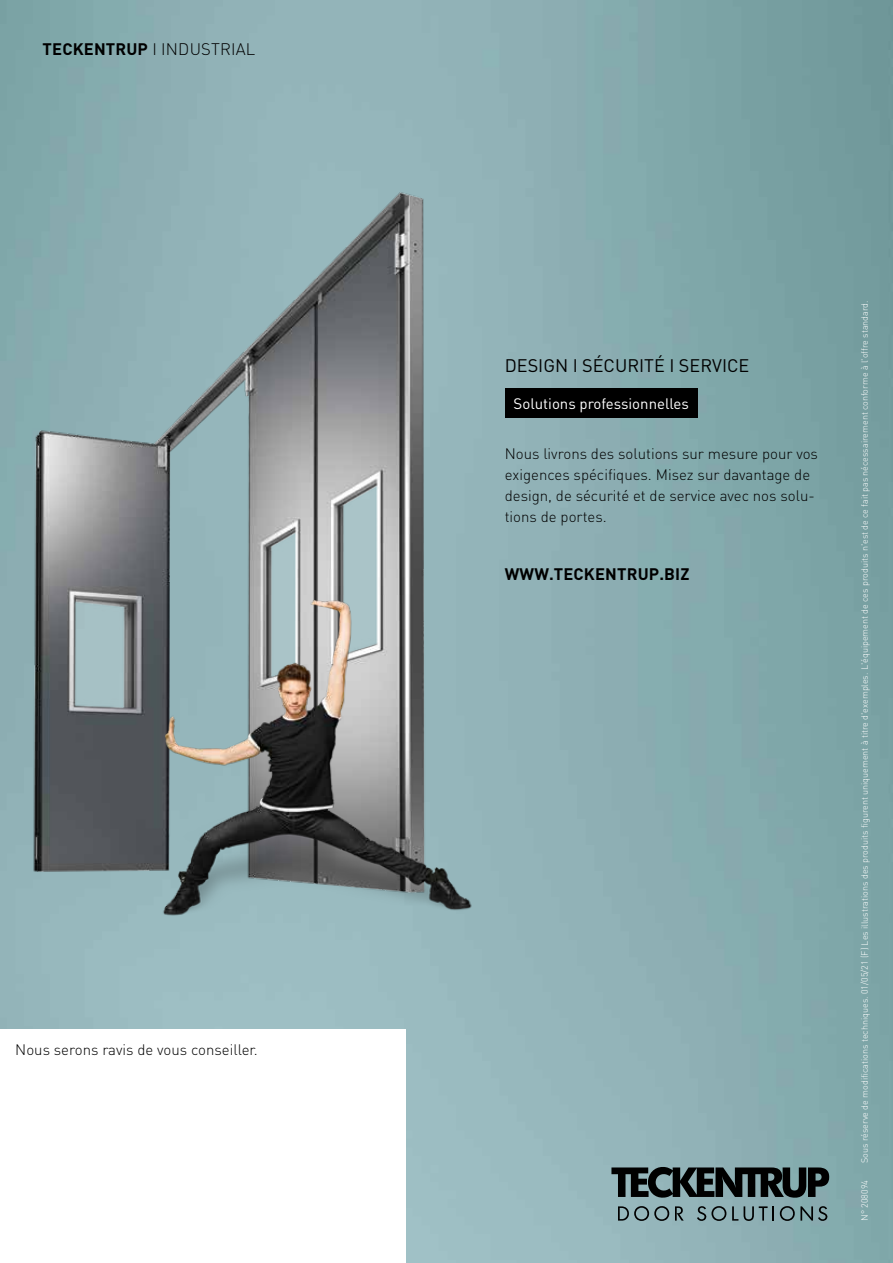
<style>
.page{position:relative;width:893px;height:1263px;background:#fff}
.page>*{position:absolute;margin:0;border:0;box-sizing:border-box;transform-origin:0 0}
.t1{font:18px "DIN Pro";color:#000}
.t2{font:300 16.5px "DIN Pro";letter-spacing:.01em;color:#000}
.t3{font:700 16.5px "DIN Pro";letter-spacing:.01em;color:#000}
.t4{font:300 15px/21px "DIN Pro";color:#000}
.t5{font:15px "DIN Pro";color:#fff}
.t6{font:300 9px "DIN Pro";color:#fff}
.s1{font-weight:700}
</style>
<div class="page">
<img style="left:0;top:0;width:893px;height:1263px">
<img style="left:0;top:171px;width:810px;height:756px">
<img style="left:82px;top:502px;width:478px;height:485px">
<div style="left:0;top:1029px;width:405px;height:234px;background:#fff"></div>
<svg style="left:611px;top:1165px;width:218px;height:34px;background:#3d4c4e"></svg>
<svg style="left:618px;top:1206px;width:66px;height:15px"></svg>
<svg style="left:697px;top:1206px;width:41px;height:15px"></svg>
<svg style="left:744px;top:1206px;width:30px;height:15px"></svg>
<svg style="left:780px;top:1206px;width:48px;height:15px"></svg>
<div style="left:505px;top:388px;width:192px;height:30px;background:#000"></div>
<h2 class="t2" style="left:43px;top:38px;width:214px"><span class="s1">TECKENTRUP</span> I INDUSTRIAL</h2>
<h3 class="t4" style="left:15px;top:1038px;width:244px">Nous serons ravis de vous conseiller.</h3>
<h1 class="t1" style="left:505px;top:353px;width:246px">DESIGN I SÉCURITÉ I SERVICE</h1>
<h3 class="t5" style="left:514px;top:393px;width:177px">Solutions professionnelles</h3>
<h3 class="t4" style="left:505px;top:442px;width:315px">Nous livrons des solutions sur mesure pour vos exigences spécifiques. Misez sur davantage de design, de sécurité et de service avec nos solu&shy;tions de portes.</h3>
<h2 class="t3" style="left:505px;top:562px;width:186px">WWW.TECKENTRUP.BIZ</h2>
<p class="t6" style="left:859px;top:1163px;width:864px;rotate:-90deg">Sous réserve de modifications techniques. 01/05/21 (F) Les illustrations des produits figurent uniquement à titre d'exemples. L'équipement de ces produits n'est de ce fait pas nécessairement conforme à l'offre standard.</p>
<p class="t6" style="left:859px;top:1221px;width:42px;rotate:-90deg">N° 208094</p>
</div>
